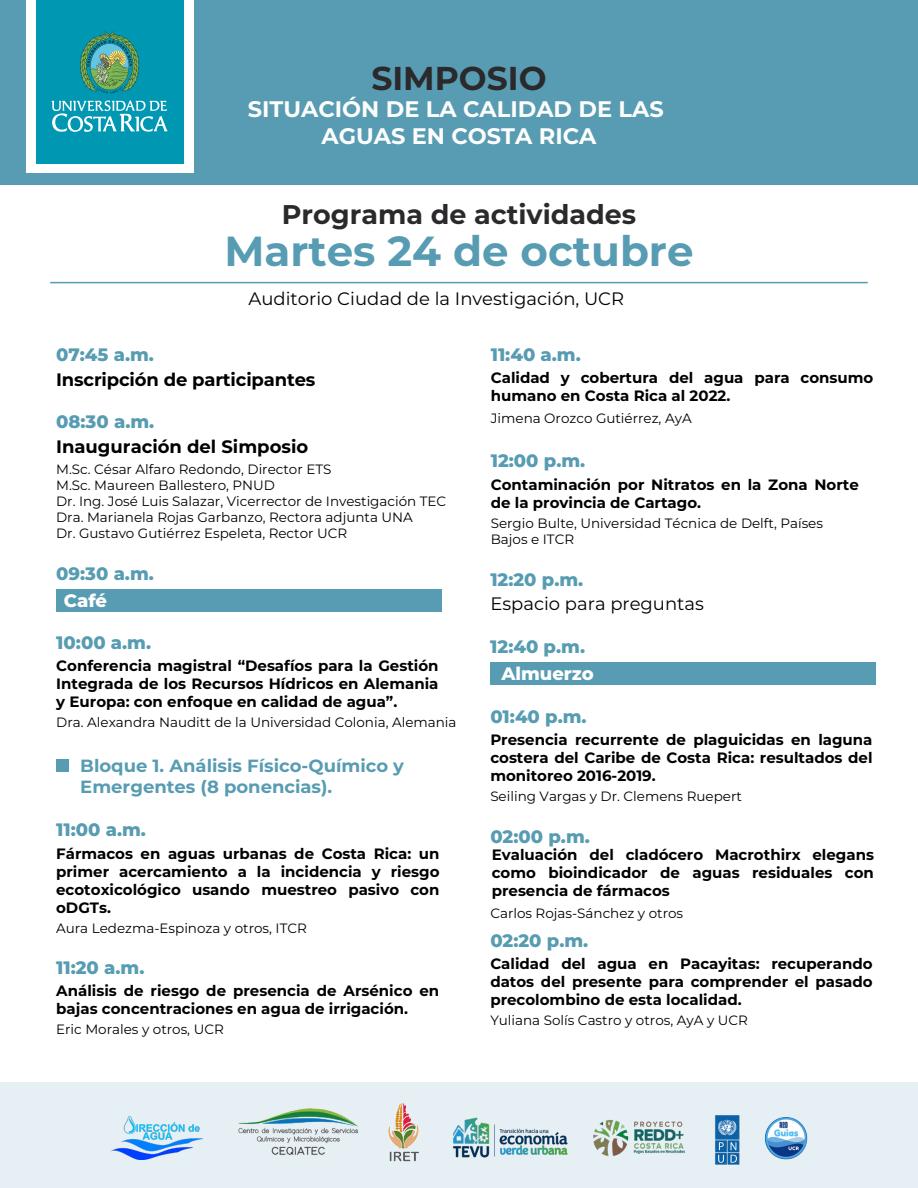
<style>
.page{position:relative;width:918px;height:1188px;background:#fff}
.page>*{position:absolute;margin:0;border:0;box-sizing:border-box;transform-origin:0 0}
.t1{font:700 42px "Montserrat";color:#579cb2}
.t2{font:700 33px "Montserrat";color:#2b292b}
.t3{font:700 27px "Montserrat";color:#2b292b}
.t4{font:700 22.5px/27px "Montserrat";color:#fdfdfd;text-align:center}
.t5{font:800 18px "Montserrat";color:#579cb2}
.t6{font:18px "Montserrat";color:#000}
.t7{font:700 18px "Montserrat";letter-spacing:-.01em;color:#000}
.t8{font:800 18px "Montserrat";color:#fff}
.t9{font:700 17.7px/21.1px "Montserrat";color:#579cb2}
.t10{font:700 15px/18px "Montserrat";color:#000;text-align:justify}
.t11{font:100 13.5px/16.2px "Montserrat";color:#000}
</style>
<div class="page">
<div style="left:0;top:0;width:918px;height:185px;background:#579cb2"></div>
<div style="left:56px;top:589px;width:385px;height:23px;background:#579cb2"></div>
<div style="left:56px;top:759px;width:12px;height:13px;background:#579cb2"></div>
<hr style="left:50px;top:282px;width:818px;height:1px;background:#579cb2">
<div style="left:490px;top:662px;width:385px;height:23px;background:#579cb2"></div>
<div style="left:0;top:1083px;width:918px;height:105px;background:#e6f0f4"></div>
<img style="left:111px;top:1117px;width:92px;height:43px">
<img style="left:389px;top:1104px;width:30px;height:58px">
<img style="left:238px;top:1108px;width:121px;height:47px">
<img style="left:453px;top:1117px;width:115px;height:41px">
<img style="left:715px;top:1115px;width:25px;height:50px">
<img style="left:593px;top:1119px;width:93px;height:37px">
<img style="left:765px;top:1117px;width:42px;height:42px;border-radius:21px">
<div style="left:26px;top:0;width:167px;height:173px;background:#fff"></div>
<div style="left:36px;top:0;width:148px;height:163px;background:#0097b2"></div>
<svg style="left:52px;top:100px;width:116px;height:32px"></svg>
<svg style="left:80px;top:32px;width:59px;height:62px"></svg>
<h2 class="t2" style="left:371px;top:55px;width:177px">SIMPOSIO</h2>
<h3 class="t4" style="left:248px;top:94px;width:417px">SITUACIÓN DE LA CALIDAD DE LAS<br>AGUAS EN COSTA RICA</h3>
<h3 class="t3" style="left:282px;top:195px;width:356px">Programa de actividades</h3>
<h1 class="t1" style="left:224px;top:221px;width:471px">Martes 24 de octubre</h1>
<p class="t6" style="left:249px;top:287px;width:377px">Auditorio Ciudad de la Investigación, UCR</p>
<p class="t5" style="left:56px;top:341px;width:99px">07:45 a.m.</p>
<p class="t7" style="left:56px;top:366px;width:261px">Inscripción de participantes</p>
<p class="t5" style="left:56px;top:409px;width:100px">08:30 a.m.</p>
<p class="t7" style="left:56px;top:433px;width:254px">Inauguración del Simposio</p>
<p class="t11" style="left:56px;top:460px;width:392px">M.Sc. César Alfaro Redondo, Director ETS<br>M.Sc. Maureen Ballestero, PNUD<br>Dr. Ing. José Luis Salazar, Vicerrector de Investigación TEC Dra. Marianela Rojas Garbanzo, Rectora adjunta UNA<br>Dr. Gustavo Gutiérrez Espeleta, Rector UCR</p>
<p class="t5" style="left:56px;top:560px;width:99px">09:30 a.m.</p>
<p class="t8" style="left:64px;top:587px;width:45px">Café</p>
<p class="t5" style="left:56px;top:630px;width:96px">10:00 a.m.</p>
<p class="t10" style="left:56px;top:656px;width:384px">Conferencia magistral “Desafíos para la Gestión Integrada de los Recursos Hídricos en Alemania y Europa: con enfoque en calidad de agua”.</p>
<p class="t11" style="left:56px;top:714px;width:402px">Dra. Alexandra Nauditt de la Universidad Colonia, Alemania</p>
<p class="t9" style="left:80px;top:754px;width:325px">Bloque 1. Análisis Físico-Químico y<br>Emergentes (8 ponencias).</p>
<p class="t5" style="left:56px;top:817px;width:91px">11:00 a.m.</p>
<p class="t10" style="left:56px;top:843px;width:385px">Fármacos en aguas urbanas de Costa Rica: un primer acercamiento a la incidencia y riesgo ecotoxicológico usando muestreo pasivo con oDGTs.</p>
<p class="t11" style="left:56px;top:919px;width:252px">Aura Ledezma-Espinoza y otros, ITCR</p>
<p class="t5" style="left:56px;top:954px;width:90px">11:20 a.m.</p>
<p class="t10" style="left:56px;top:981px;width:385px">Análisis de riesgo de presencia de Arsénico en bajas concentraciones en agua de irrigación.</p>
<p class="t11" style="left:56px;top:1021px;width:169px">Eric Morales y otros, UCR</p>
<p class="t5" style="left:491px;top:341px;width:92px">11:40 a.m.</p>
<p class="t10" style="left:491px;top:368px;width:384px">Calidad y cobertura del agua para consumo humano en Costa Rica al 2022.</p>
<p class="t11" style="left:491px;top:410px;width:202px">Jimena Orozco Gutiérrez, AyA</p>
<p class="t5" style="left:491px;top:448px;width:96px">12:00 p.m.</p>
<p class="t10" style="left:491px;top:474px;width:370px">Contaminación por Nitratos en la Zona Norte de la provincia de Cartago.</p>
<p class="t11" style="left:491px;top:515px;width:334px">Sergio Bulte, Universidad Técnica de Delft, Países<br>Bajos e ITCR</p>
<p class="t5" style="left:490px;top:566px;width:95px">12:20 p.m.</p>
<p class="t6" style="left:490px;top:592px;width:215px">Espacio para preguntas</p>
<p class="t5" style="left:490px;top:633px;width:96px">12:40 p.m.</p>
<p class="t8" style="left:501px;top:660px;width:94px">Almuerzo</p>
<p class="t5" style="left:490px;top:703px;width:98px">01:40 p.m.</p>
<p class="t10" style="left:490px;top:730px;width:384px">Presencia recurrente de plaguicidas en laguna costera del Caribe de Costa Rica: resultados del monitoreo 2016-2019.</p>
<p class="t11" style="left:490px;top:787px;width:253px">Seiling Vargas y Dr. Clemens Ruepert</p>
<p class="t5" style="left:490px;top:823px;width:101px">02:00 p.m.</p>
<p class="t10" style="left:492px;top:845px;width:384px">Evaluación del cladócero Macrothirx elegans como bioindicador de aguas residuales con presencia de fármacos</p>
<p class="t11" style="left:490px;top:904px;width:194px">Carlos Rojas-Sánchez y otros</p>
<p class="t5" style="left:490px;top:927px;width:100px">02:20 p.m.</p>
<p class="t10" style="left:490px;top:954px;width:384px">Calidad del agua en Pacayitas: recuperando datos del presente para comprender el pasado precolombino de esta localidad.</p>
<p class="t11" style="left:490px;top:1011px;width:259px">Yuliana Solís Castro y otros, AyA y UCR</p>
</div>
